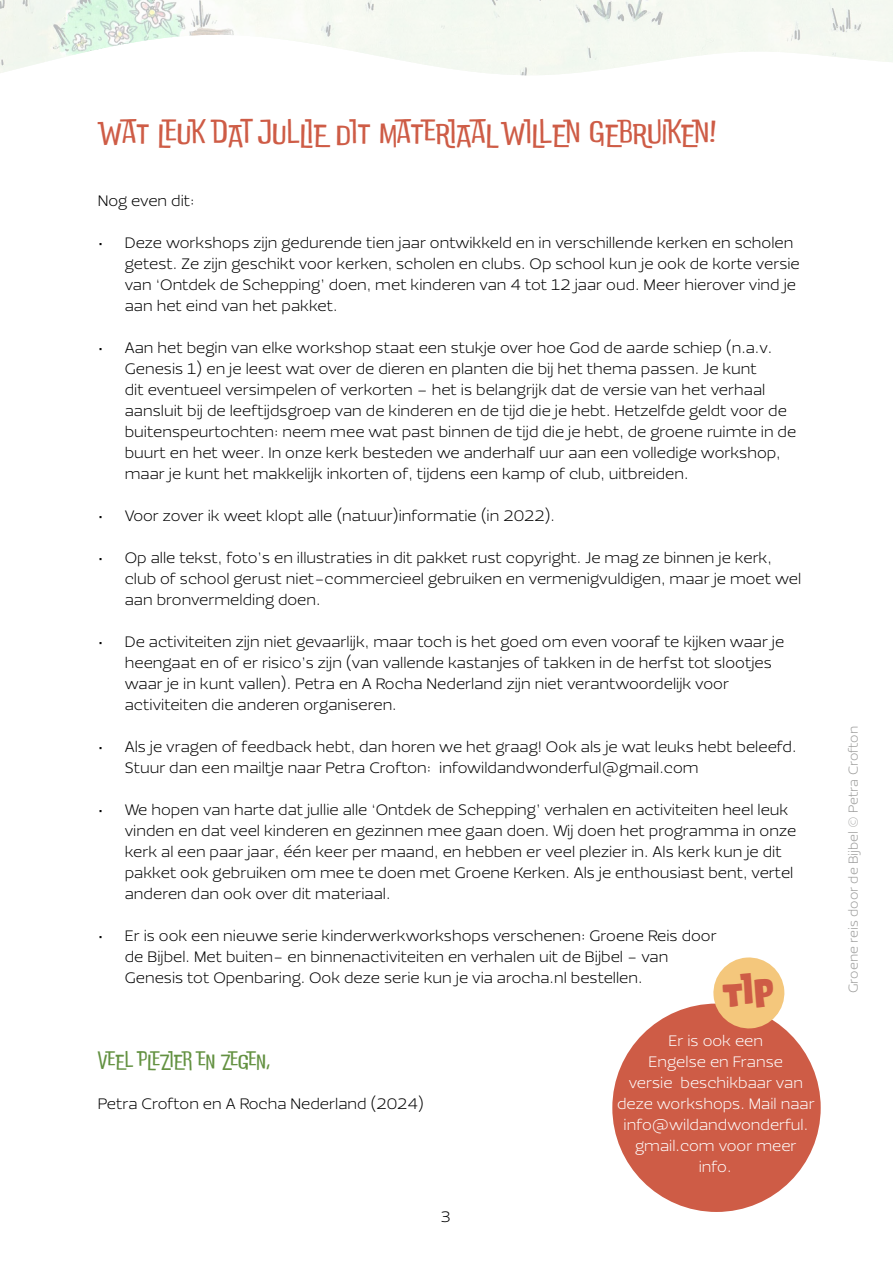
<style>
.page{position:relative;width:893px;height:1263px;background:#fff}
.page>*{position:absolute;margin:0;border:0;box-sizing:border-box;transform-origin:0 0}
.t1{font:300 31.5px "Do Ub Le Ba Ss";color:#ce5c46}
.t2{font:300 21px "Do Ub Le Ba Ss";color:#639141}
.t3{font:300 15.75px/21px "Ezzo";color:#000}
.t4{font:300 15.75px/21px "Ezzo";color:#fff;text-align:center}
.t5{font:300 13.5px "Ezzo";color:#9d9d9c}
</style>
<div class="page">
<div style="left:612px;top:1003px;width:209px;height:209px;background:#ce5c46;border-radius:50%"></div>
<img style="left:0;top:0;width:893px;height:76px">
<svg style="left:712px;top:957px;width:74px;height:73px"></svg>
<h1 class="t1" style="left:98px;top:108px;width:620px">WAT LEUK DAT JUL LIE DIT MATERIAAL WILL EN GEBRUIKEN!</h1>
<p class="t3" style="left:98px;top:190px;width:98px">Nog even dit:</p>
<p class="t3" style="left:125px;top:232px;width:676px;text-indent:-27px">• Deze workshops zijn gedurende tien jaar ontwikkeld en in verschillende kerken en scholen getest. Ze zijn geschikt voor kerken, scholen en clubs. Op school kun je ook de korte versie van ‘Ontdek de Schepping’ doen, met kinderen van 4 tot 12 jaar oud. Meer hierover vind je aan het eind van het pakket.</p>
<p class="t3" style="left:125px;top:337px;width:673px;text-indent:-27px">• Aan het begin van elke workshop staat een stukje over hoe God de aarde schiep (n.a.v.<br>Genesis 1) en je leest wat over de dieren en planten die bij het thema passen. Je kunt<br>dit eventueel versimpelen of verkorten – het is belangrijk dat de versie van het verhaal aansluit bij de leeftijdsgroep van de kinderen en de tijd die je hebt. Hetzelfde geldt voor de buitenspeurtochten: neem mee wat past binnen de tijd die je hebt, de groene ruimte in de buurt en het weer. In onze kerk besteden we anderhalf uur aan een volledige workshop, maar je kunt het makkelijk inkorten of, tijdens een kamp of club, uitbreiden.</p>
<p class="t3" style="left:98px;top:505px;width:459px">• Voor zover ik weet klopt alle (natuur)informatie (in 2022).</p>
<p class="t3" style="left:125px;top:547px;width:678px;text-indent:-27px">• Op alle tekst, foto’s en illustraties in dit pakket rust copyright. Je mag ze binnen je kerk, club of school gerust niet-commercieel gebruiken en vermenigvuldigen, maar je moet wel aan bronvermelding doen.</p>
<p class="t3" style="left:125px;top:631px;width:661px;text-indent:-27px">• De activiteiten zijn niet gevaarlijk, maar toch is het goed om even vooraf te kijken waar je heengaat en of er risico’s zijn (van vallende kastanjes of takken in de herfst tot slootjes waar je in kunt vallen). Petra en A Rocha Nederland zijn niet verantwoordelijk voor activiteiten die anderen organiseren.</p>
<p class="t3" style="left:125px;top:736px;width:673px;text-indent:-27px">• Als je vragen of feedback hebt, dan horen we het graag! Ook als je wat leuks hebt beleefd.<br>Stuur dan een mailtje naar Petra Crofton: infowildandwonderful@gmail.com</p>
<p class="t3" style="left:125px;top:799px;width:673px;text-indent:-27px">• We hopen van harte dat jullie alle ‘Ontdek de Schepping’ verhalen en activiteiten heel leuk vinden en dat veel kinderen en gezinnen mee gaan doen. Wij doen het programma in onze kerk al een paar jaar, één keer per maand, en hebben er veel plezier in. Als kerk kun je dit pakket ook gebruiken om mee te doen met Groene Kerken. Als je enthousiast bent, vertel anderen dan ook over dit materiaal.</p>
<p class="t3" style="left:125px;top:925px;width:593px;text-indent:-27px">• Er is ook een nieuwe serie kinderwerkworkshops verschenen: Groene Reis door de Bijbel. Met buiten- en binnenactiviteiten en verhalen uit de Bijbel - van<br>Genesis tot Openbaring. Ook deze serie kun je via arocha.nl bestellen.</p>
<h2 class="t2" style="left:98px;top:1044px;width:174px">VEEL PLEZIER EN ZEGEN,</h2>
<p class="t3" style="left:98px;top:1093px;width:328px">Petra Crofton en A Rocha Nederland (2024)</p>
<p class="t3" style="left:441px;top:1206px;width:11px">3</p>
<p class="t4" style="left:617px;top:1030px;width:199px">Er is ook een<br>Engelse en Franse<br>versie beschikbaar van deze workshops. Mail naar info@wildandwonderful. gmail.com voor meer info.</p>
<p class="t5" style="left:845px;top:993px;width:268px;rotate:-90deg">Groene reis door de Bijbel © Petra Crofton</p>
</div>
